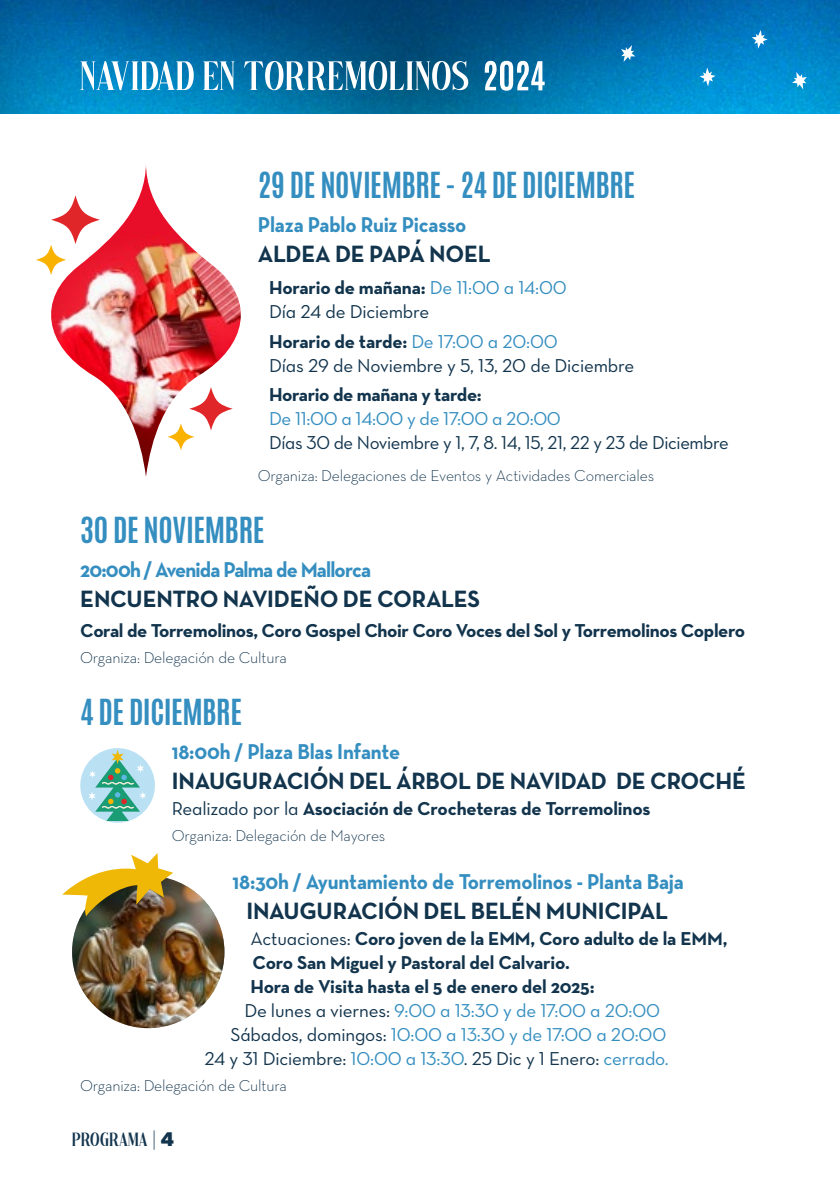
<style>
.page{position:relative;width:840px;height:1191px;background:#fff}
.page>*{position:absolute;margin:0;border:0;box-sizing:border-box;transform-origin:0 0}
.t1{font:700 30px "Antonio";letter-spacing:-.015em;color:#348ec0}
.t2{font:700 24px "Neutra Text";letter-spacing:-.01em;color:#12344d}
.t3{font:700 21.8px "Neutra Text";letter-spacing:-.01em;color:#348ec0;scale:.94 1}
.t4{font:700 21.8px "Neutra Text";letter-spacing:-.04em;color:#348ec0;scale:.94 1}
.t5{font:700 19px/24px "Neutra Text";letter-spacing:-.02em;color:#12344d}
.t6{font:19px "Neutra Text Book Alt";letter-spacing:-.01em;color:#12344d}
.t7{font:19px "Neutra Text Book Alt";letter-spacing:-.01em;color:#348ec0}
.t8{font:300 16px "Neutra Text";letter-spacing:-.01em;color:#12344d}
.t9{font:14px "Arastin Std FREEDEMO";letter-spacing:-.03em;color:#12344d}
.s1{font-family:"Neutra Text Book Alt";font-weight:400;color:#348ec0}
.s2{font-family:"Neutra Text Book Alt";font-weight:400}
.s3{color:#12344d}
.s4{color:#348ec0}
.s5{font-family:"Metropolis";font-weight:200;font-size:23.6px}
.s6{font-family:"Metropolis";font-weight:900;font-size:20px}
</style>
<div class="page">
<img style="left:0;top:0;width:839px;height:114px">
<div style="left:80px;top:748px;width:75px;height:74px;background:#b9e1f3;border-radius:50%"></div>
<svg style="left:88px;top:750px;width:58px;height:71px"></svg>
<svg style="left:620px;top:45px;width:15px;height:17px"></svg>
<svg style="left:699px;top:68px;width:16px;height:18px"></svg>
<svg style="left:751px;top:30px;width:16px;height:19px"></svg>
<svg style="left:791px;top:72px;width:15px;height:18px"></svg>
<svg style="left:80px;top:61px;width:388px;height:29px"></svg>
<svg style="left:484px;top:61px;width:60px;height:30px"></svg>
<img style="left:51px;top:164px;width:190px;height:313px">
<svg style="left:51px;top:195px;width:49px;height:49px"></svg>
<svg style="left:189px;top:387px;width:43px;height:43px"></svg>
<svg style="left:167px;top:423px;width:27px;height:27px"></svg>
<svg style="left:36px;top:245px;width:30px;height:30px"></svg>
<img style="left:72px;top:876px;width:152px;height:152px;border-radius:76px">
<img style="left:62px;top:853px;width:111px;height:63px">
<h1 class="t1" style="left:258px;top:163px;width:378px">29 DE NOVIEMBRE - 24 DE DICIEMBRE</h1>
<p class="t3" style="left:258px;top:211px;width:223px">Plaza Pablo Ruiz Picasso</p>
<p class="t2" style="left:258px;top:239px;width:234px">ALDEA DE PAPÁ NOEL</p>
<p class="t5" style="left:269px;top:275px;width:299px">Horario de mañana: <span class="s1">De 11:00 a 14:00</span></p>
<p class="t6" style="left:269px;top:300px;width:162px">Día 24 de Diciembre</p>
<p class="t5" style="left:269px;top:329px;width:290px">Horario de tarde: <span class="s1">De 17:00 a 20:00</span></p>
<p class="t6" style="left:269px;top:353px;width:366px">Días 29 de Noviembre y 5, 13, 20 de Diciembre</p>
<p class="t5" style="left:269px;top:382px;width:214px">Horario de mañana y tarde:</p>
<p class="t7" style="left:269px;top:407px;width:293px">De 11:00 a 14:00 y de 17:00 a 20:00</p>
<p class="t6" style="left:269px;top:431px;width:461px">Días 30 de Noviembre y 1, 7, 8. 14, 15, 21, 22 y 23 de Diciembre</p>
<p class="t8" style="left:258px;top:466px;width:398px">Organiza: Delegaciones de Eventos y Actividades Comerciales</p>
<h1 class="t1" style="left:80px;top:507px;width:185px">30 DE NOVIEMBRE</h1>
<p class="t4" style="left:80px;top:556px;width:311px">20:00h / Avenida Palma de Mallorca</p>
<p class="t2" style="left:80px;top:584px;width:401px">ENCUENTRO NAVIDEÑO DE CORALES</p>
<p class="t5" style="left:80px;top:618px;width:666px">Coral de Torremolinos, Coro Gospel Choir Coro Voces del Sol y Torremolinos Coplero</p>
<p class="t8" style="left:80px;top:648px;width:208px">Organiza: Delegación de Cultura</p>
<h1 class="t1" style="left:80px;top:689px;width:163px">4 DE DICIEMBRE</h1>
<p class="t3" style="left:172px;top:738px;width:244px">18:00h / Plaza Blas Infante</p>
<p class="t2" style="left:172px;top:766px;width:575px">INAUGURACIÓN DEL ÁRBOL DE NAVIDAD DE CROCHÉ</p>
<p class="t5" style="left:172px;top:796px;width:480px"><span class="s2">Realizado por la</span> Asociación de Crocheteras de Torremolinos</p>
<p class="t8" style="left:172px;top:826px;width:215px">Organiza: Delegación de Mayores</p>
<p class="t3" style="left:232px;top:868px;width:481px">18:30h / Ayuntamiento de Torremolinos - Planta Baja</p>
<p class="t2" style="left:246px;top:896px;width:423px">INAUGURACIÓN DEL BELÉN MUNICIPAL</p>
<p class="t5" style="left:250px;top:926px;width:478px"><span class="s2">Actuaciones:</span> Coro joven de la EMM, Coro adulto de la EMM,<br>Coro San Miguel y Pastoral del Calvario.<br>Hora de Visita hasta el 5 de enero del 2025:</p>
<p class="t7" style="left:244px;top:999px;width:417px"><span class="s3">De lunes a viernes:</span> 9:00 a 13:30 y de 17:00 a 20:00</p>
<p class="t7" style="left:230px;top:1023px;width:437px"><span class="s3">Sábados, domingos:</span> 10:00 a 13:30 y de 17:00 a 20:00</p>
<p class="t6" style="left:204px;top:1047px;width:465px">24 y 31 Diciembre: <span class="s4">10:00 a 13:30</span>. 25 Dic y 1 Enero: <span class="s4">cerrado.</span></p>
<p class="t8" style="left:80px;top:1076px;width:208px">Organiza: Delegación de Cultura</p>
<p class="t9" style="left:72px;top:1128px;width:104px">PROGRAMA <span class="s5">|</span> <span class="s6">4</span></p>
</div>
